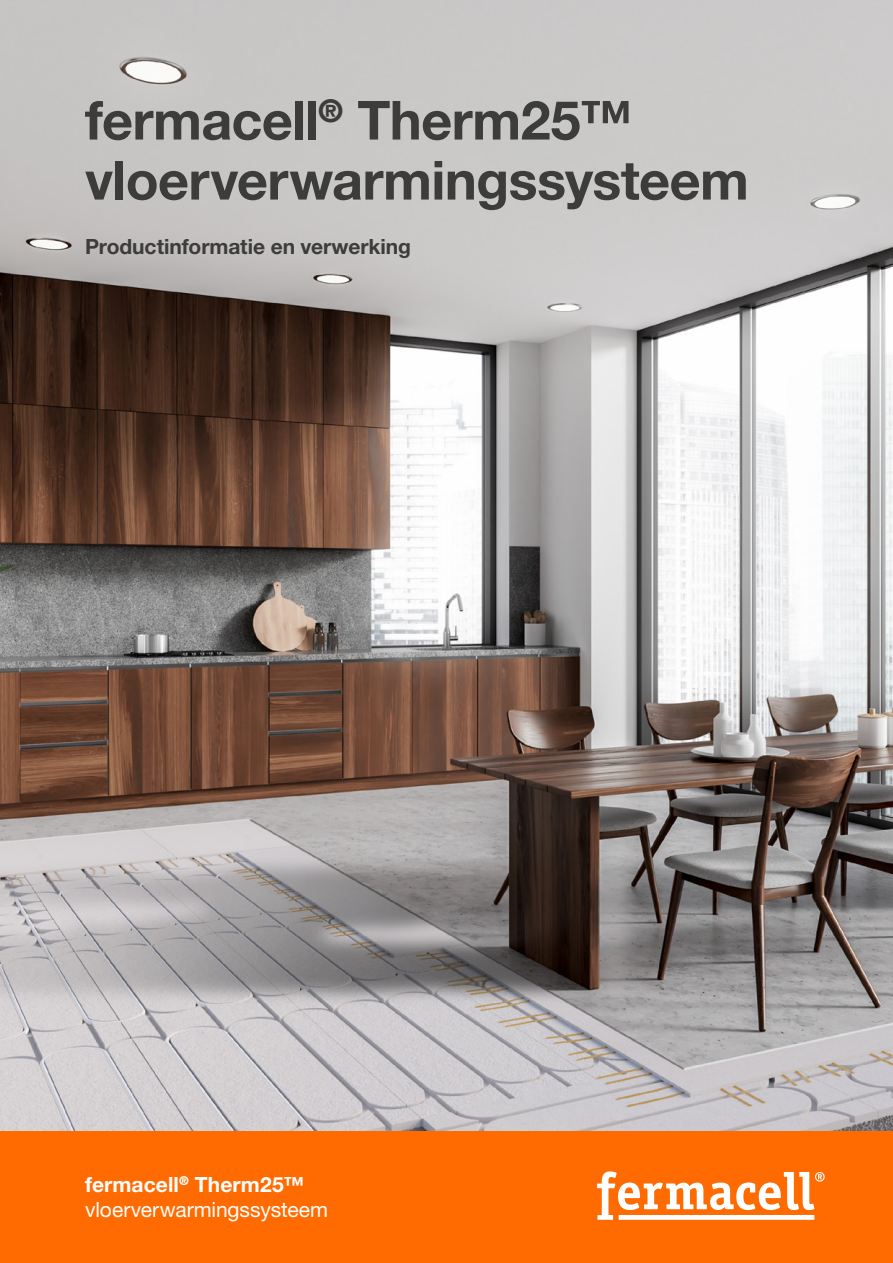
<style>
.page{position:relative;width:893px;height:1263px;background:#fff}
.page>*{position:absolute;margin:0;border:0;box-sizing:border-box;transform-origin:0 0}
.t1{font:700 54px/60px "Helvetica Neue LT Pro";letter-spacing:-.01em;color:#3c3c3b}
.t2{font:21px/25.2px "Helvetica Neue LT Pro";color:#fff}
.t3{font:700 21px "Helvetica Neue LT Pro";letter-spacing:-.005em;color:#3c3c3b}
.s1{font-weight:700}
</style>
<div class="page">
<img style="left:0;top:0;width:893px;height:1131px">
<div style="left:0;top:1131px;width:893px;height:132px;background:#ff6b00"></div>
<svg style="left:597px;top:1171px;width:228px;height:49px"></svg>
<p class="t1" style="left:85px;top:89px;width:665px">fermacell<sup>®</sup> Therm25™ vloerverwarmingssysteem</p>
<p class="t3" style="left:85px;top:233px;width:327px">Productinformatie en verwerking</p>
<p class="t2" style="left:85px;top:1171px;width:244px"><span class="s1">fermacell</span><sup>®</sup> <span class="s1">Therm25™ </span>vloerverwarmingssysteem</p>
</div>
